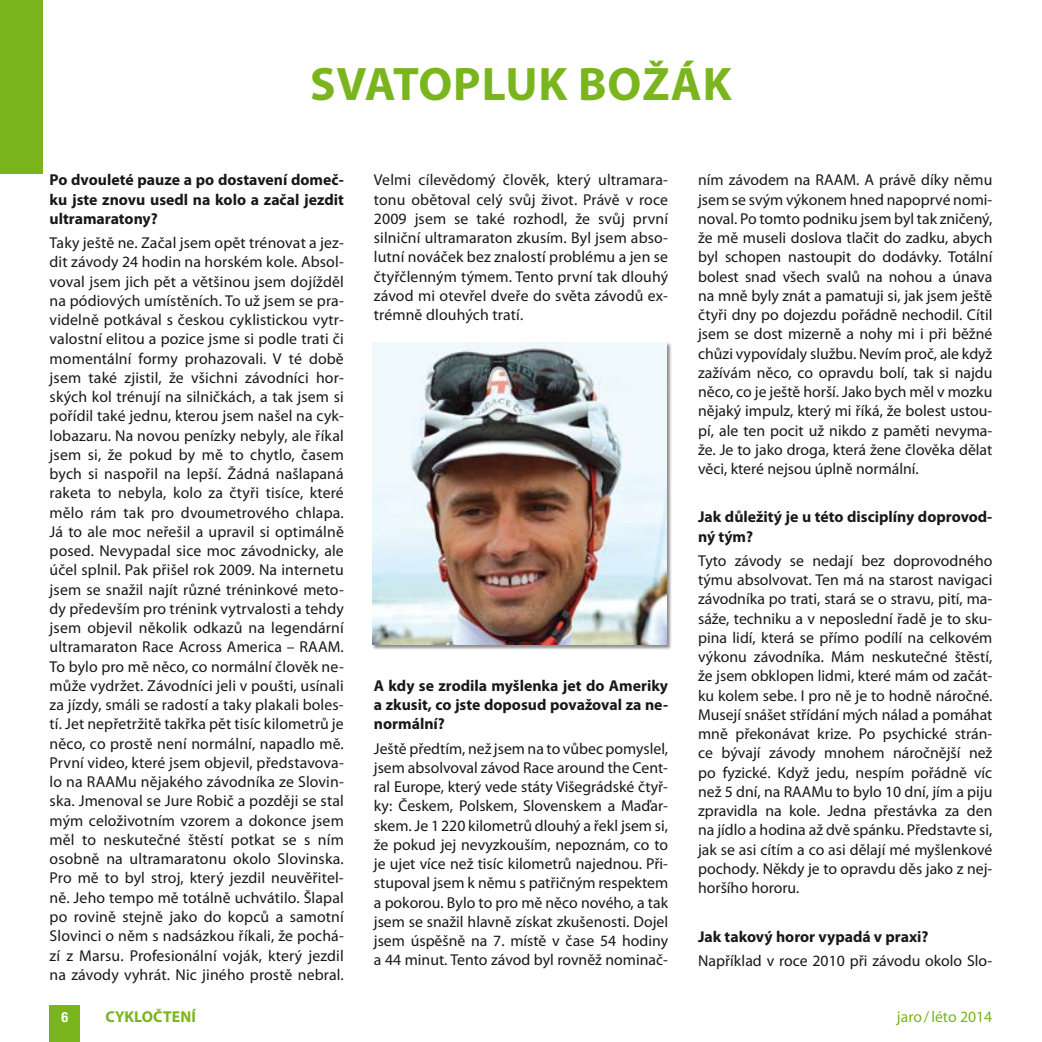
<style>
.page{position:relative;width:1042px;height:1042px;background:#fff}
.page>*{position:absolute;margin:0;border:0;box-sizing:border-box;transform-origin:0 0}
.t1{font:700 47.25px "Myriad Pro";letter-spacing:.02em;color:#7ab51d}
.t2{font:15.75px/19.2px "Myriad Pro";color:#1a171c;text-align:justify}
.t3{font:700 15.75px/19.2px "Myriad Pro";color:#1a171c;text-align:justify}
.t4{font:15.75px "Myriad Pro";color:#7ab51d}
.t5{font:700 15.75px "Myriad Pro";letter-spacing:.01em;color:#7ab51d}
.t6{font:700 condensed 14px "Helvetica Neue LT Pro";color:#fff}
</style>
<div class="page">
<div style="left:0;top:0;width:42px;height:174px;background:#7ab51d"></div>
<div style="left:372px;top:342px;width:300px;height:307px;background:#1a171c;opacity:.5"></div>
<img style="left:372px;top:342px;width:294px;height:302px">
<div style="left:50px;top:1005px;width:30px;height:37px;background:#7ab51d"></div>
<h1 class="t1" style="left:310px;top:57px;width:423px">SVATOPLUK BOŽÁK</h1>
<p class="t3" style="left:50px;top:171px;width:296px">Po dvouleté pauze a po dostavení domeč&shy;ku jste znovu usedl na kolo a začal jezdit ultramaratony?</p>
<p class="t2" style="left:50px;top:234px;width:296px">Taky ještě ne. Začal jsem opět trénovat a jez&shy;dit závody 24 hodin na horském kole. Absol&shy;voval jsem jich pět a většinou jsem dojížděl na pódiových umístěních. To už jsem se pra&shy;videlně potkával s českou cyklistickou vytr&shy;valostní elitou a pozice jsme si podle trati či momentální formy prohazovali. V té době jsem také zjistil, že všichni závodníci hor&shy;ských kol trénují na silničkách, a tak jsem si pořídil také jednu, kterou jsem našel na cyk&shy;lobazaru. Na novou penízky nebyly, ale říkal jsem si, že pokud by mě to chytlo, časem bych si naspořil na lepší. Žádná našlapaná raketa to nebyla, kolo za čtyři tisíce, které mělo rám tak pro dvoumetrového chlapa.<br>Já to ale moc neřešil a upravil si optimálně posed. Nevypadal sice moc závodnicky, ale účel splnil. Pak přišel rok 2009. Na internetu jsem se snažil najít různé tréninkové meto&shy;dy především pro trénink vytrvalosti a tehdy jsem objevil několik odkazů na legendární ultramaraton Race Across America – RAAM.<br>To bylo pro mě něco, co normální člověk ne&shy;může vydržet. Závodníci jeli v poušti, usínali za jízdy, smáli se radostí a taky plakali boles&shy;tí. Jet nepřetržitě takřka pět tisíc kilometrů je něco, co prostě není normální, napadlo mě.<br>První video, které jsem objevil, představova&shy;lo na RAAMu nějakého závodníka ze Slovin&shy;ska. Jmenoval se Jure Robič a později se stal mým celoživotním vzorem a dokonce jsem měl to neskutečné štěstí potkat se s ním osobně na ultramaratonu okolo Slovinska.<br>Pro mě to byl stroj, který jezdil neuvěřitel&shy;ně. Jeho tempo mě totálně uchvátilo. Šlapal po rovině stejně jako do kopců a samotní Slovinci o něm s nadsázkou říkali, že pochá&shy;zí z Marsu. Profesionální voják, který jezdil na závody vyhrát. Nic jiného prostě nebral.</p>
<p class="t2" style="left:374px;top:171px;width:296px">Velmi cílevědomý člověk, který ultramara&shy;tonu obětoval celý svůj život. Právě v roce 2009 jsem se také rozhodl, že svůj první silniční ultramaraton zkusím. Byl jsem abso&shy;lutní nováček bez znalostí problému a jen se čtyřčlenným týmem. Tento první tak dlouhý závod mi otevřel dveře do světa závodů ex&shy;trémně dlouhých tratí.</p>
<p class="t3" style="left:374px;top:676px;width:296px">A kdy se zrodila myšlenka jet do Ameriky a zkusit, co jste doposud považoval za ne&shy;normální?</p>
<p class="t2" style="left:374px;top:739px;width:296px">Ještě předtím, než jsem na to vůbec pomyslel, jsem absolvoval závod Race around the Cent&shy;ral Europe, který vede státy Višegrádské čtyř&shy;ky: Českem, Polskem, Slovenskem a Maďar&shy;skem. Je 1220 kilometrů dlouhý a řekl jsem si, že pokud jej nevyzkouším, nepoznám, co to je ujet více než tisíc kilometrů najednou. Při&shy;stupoval jsem k němu s patřičným respektem a pokorou. Bylo to pro mě něco nového, a tak jsem se snažil hlavně získat zkušenosti. Dojel jsem úspěšně na 7. místě v čase 54 hodiny a 44 minut. Tento závod byl rovněž nominač-</p>
<p class="t2" style="left:698px;top:171px;width:296px">ním závodem na RAAM. A právě díky němu jsem se svým výkonem hned napoprvé nomi&shy;noval. Po tomto podniku jsem byl tak zničený, že mě museli doslova tlačit do zadku, abych byl schopen nastoupit do dodávky. Totální bolest snad všech svalů na nohou a únava na mně byly znát a pamatuji si, jak jsem ještě čtyři dny po dojezdu pořádně nechodil. Cítil jsem se dost mizerně a nohy mi i při běžné chůzi vypovídaly službu. Nevím proč, ale když zažívám něco, co opravdu bolí, tak si najdu něco, co je ještě horší. Jako bych měl v mozku nějaký impulz, který mi říká, že bolest ustou&shy;pí, ale ten pocit už nikdo z paměti nevyma&shy;že. Je to jako droga, která žene člověka dělat věci, které nejsou úplně normální.</p>
<p class="t3" style="left:698px;top:508px;width:296px">Jak důležitý je u této disciplíny doprovod&shy;ný tým?</p>
<p class="t2" style="left:698px;top:551px;width:296px">Tyto závody se nedají bez doprovodného týmu absolvovat. Ten má na starost navigaci závodníka po trati, stará se o stravu, pití, ma&shy;sáže, techniku a v neposlední řadě je to sku&shy;pina lidí, která se přímo podílí na celkovém výkonu závodníka. Mám neskutečné štěstí, že jsem obklopen lidmi, které mám od začát&shy;ku kolem sebe. I pro ně je to hodně náročné.<br>Musejí snášet střídání mých nálad a pomáhat mně překonávat krize. Po psychické strán&shy;ce bývají závody mnohem náročnější než po fyzické. Když jedu, nespím pořádně víc než 5 dní, na RAAMu to bylo 10 dní, jím a piju zpravidla na kole. Jedna přestávka za den na jídlo a hodina až dvě spánku. Představte si, jak se asi cítím a co asi dělají mé myšlenkové pochody. Někdy je to opravdu děs jako z nej&shy;horšího hororu.</p>
<p class="t3" style="left:698px;top:927px;width:232px">Jak takový horor vypadá v praxi?</p>
<p class="t2" style="left:698px;top:951px;width:296px">Například v roce 2010 při závodu okolo Slo-</p>
<p class="t6" style="left:61px;top:1009px;width:8px">6</p>
<p class="t5" style="left:105px;top:1008px;width:92px">CYKLOČTENÍ</p>
<p class="t4" style="left:897px;top:1008px;width:97px">jaro/léto 2014</p>
</div>
